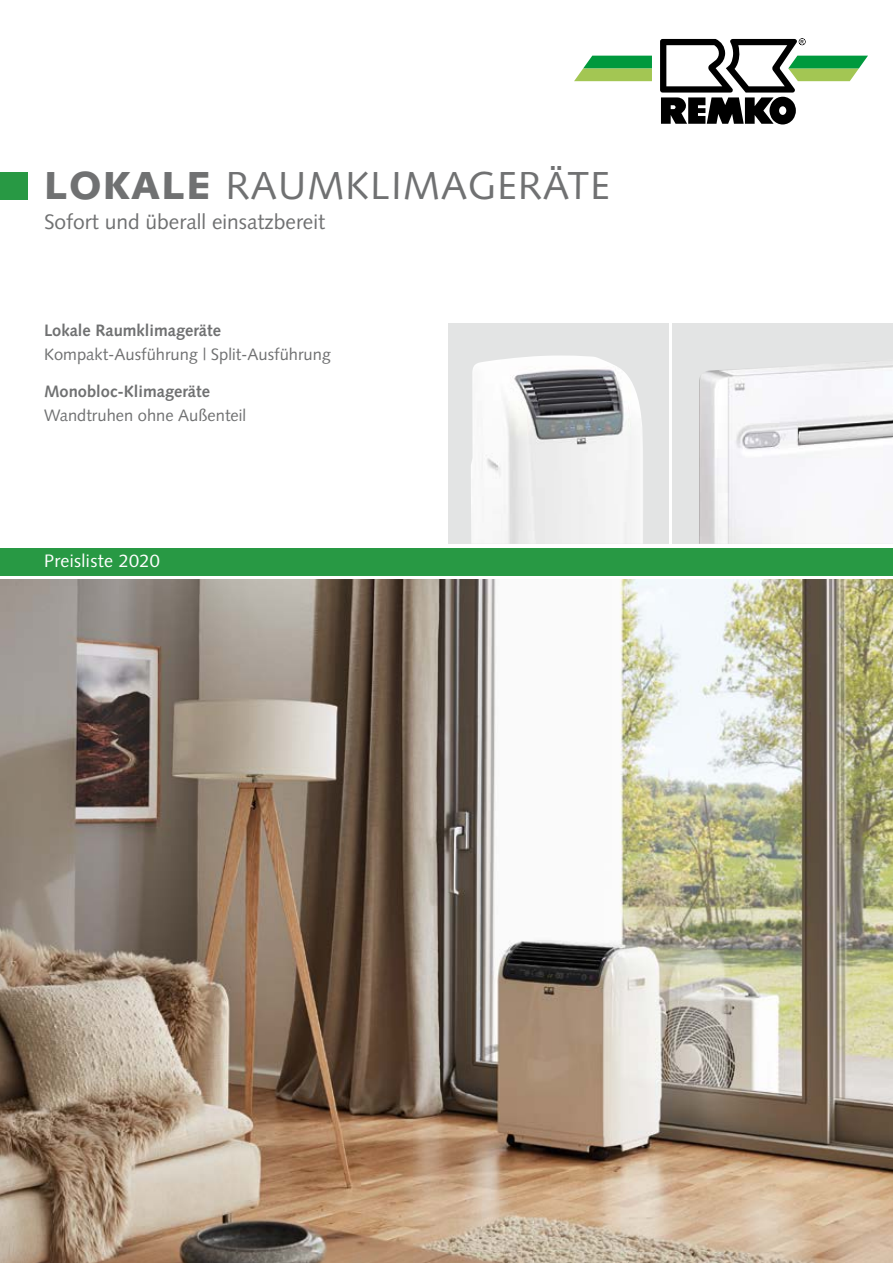
<style>
.page{position:relative;width:893px;height:1263px;background:#fff}
.page>*{position:absolute;margin:0;border:0;box-sizing:border-box;transform-origin:0 0}
.Headline{font:39px "Syntax LT Std";letter-spacing:.03em;color:#707172}
.Subheadline{font:21px "Syntax LT Std";color:#707172}
.Titel_-_Ausgabe{font:18px "Syntax LT Std";letter-spacing:.02em;color:#fff}
.Subheadline-2{font:16.5px/24px "Syntax LT Std";color:#707172}
.s1{font-weight:900}
.s2{font-weight:700}
</style>
<div class="page">
<div style="left:0;top:548px;width:893px;height:27px;background:#289944"></div>
<div style="left:673px;top:324px;width:220px;height:220px;background:#e3e4e4"></div>
<svg style="left:574px;top:56px;width:78px;height:25px;background:#6cba5f"></svg>
<svg style="left:660px;top:38px;width:208px;height:86px"></svg>
<div style="left:0;top:172px;width:27px;height:27px;background:#289944"></div>
<img style="left:0;top:579px;width:893px;height:684px">
<div style="left:449px;top:324px;width:220px;height:220px;background:#e3e4e4"></div>
<img style="left:471px;top:355px;width:172px;height:189px">
<img style="left:699px;top:364px;width:194px;height:180px">
<p class="Headline" style="left:44px;top:163px;width:567px"><span class="s1">LOKALE</span> RAUMKLIMAGERÄTE</p>
<p class="Subheadline" style="left:44px;top:209px;width:282px">Sofort und überall einsatzbereit</p>
<p class="Subheadline-2" style="left:44px;top:318px;width:289px"><span class="s2">Lokale Raumklimageräte<br></span>Kompakt-Ausführung | Split-Ausführung</p>
<p class="Subheadline-2" style="left:44px;top:379px;width:204px"><span class="s2">Monobloc-Klimageräte<br></span>Wandtruhen ohne Außenteil</p>
<p class="Titel_-_Ausgabe" style="left:44px;top:550px;width:117px">Preisliste 2020</p>
</div>
